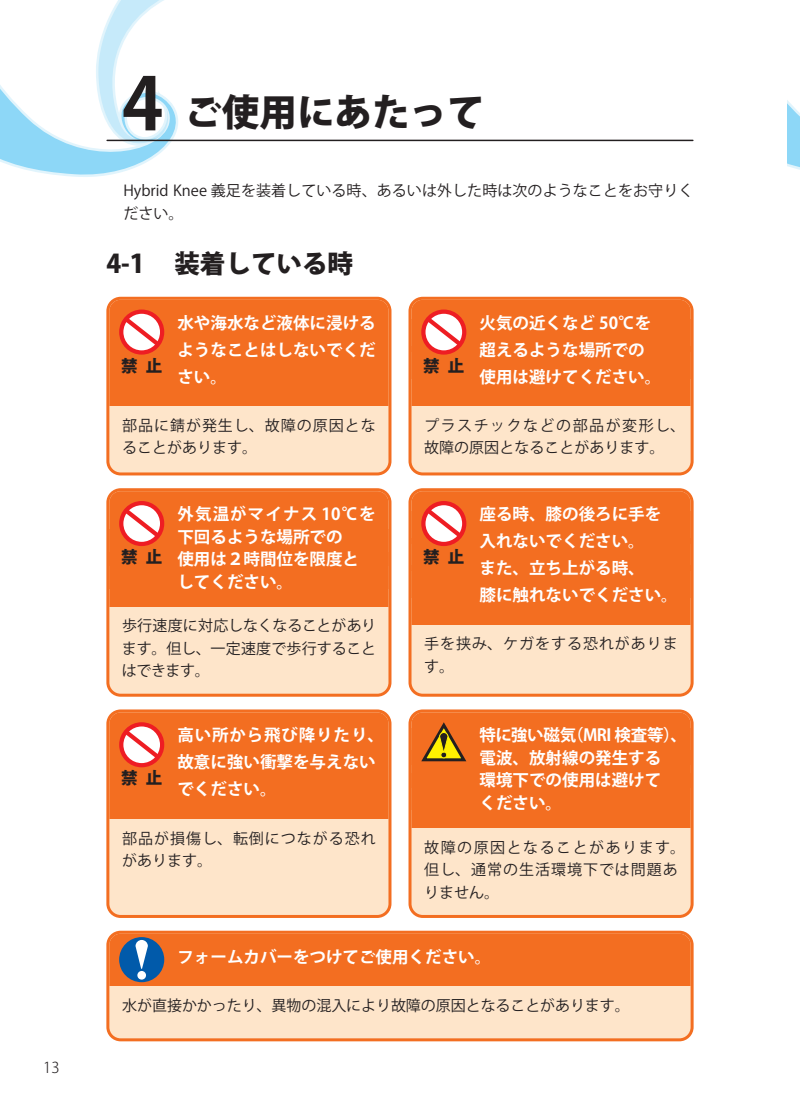
<style>
.page{position:relative;width:800px;height:1119px;background:#fff}
.page>*{position:absolute;margin:0;border:0;box-sizing:border-box;transform-origin:0 0}
.t1{font:800 37.5px "Koz Go Pr 6 N";color:#231f20}
.t2{font:800 25.5px "Koz Go Pr 6 N";color:#231f20}
.t3{font:700 16.5px/27px "Koz Go Pr 6 N";color:#fff}
.t4{font:800 16.5px "Koz Go Pr 6 N";color:#231f20}
.t5{font:15px/22.5px "Koz Go Pr 6 N";letter-spacing:.005em;color:#231f20;text-align:justify}
.t6{font:15px/22.5px "Koz Go Pr 6 N";letter-spacing:.065em;color:#231f20}
.t7{font:15px/22.5px "Koz Go Pr 6 N";letter-spacing:.05em;color:#231f20}
.t8{font:300 15px "Koz Go Pr 6 N";color:#231f20}
.s1{font-weight:700;font-size:72px}
</style>
<div class="page">
<svg style="left:0;top:0;width:205px;height:177px"></svg>
<svg style="left:787px;top:100px;width:12px;height:70px"></svg>
<hr style="left:107px;top:140px;width:585px;height:1px;background:#231f20">
<div style="left:108px;top:298px;width:282px;height:176px;background:#fee5ca;border-radius:13px"></div>
<div style="left:109px;top:300px;width:279px;height:106px;background:#f36e21"></div>
<div style="left:106px;top:297px;width:285px;height:178px;border:3px solid #f36e21;border-radius:13px"></div>
<div style="left:119px;top:309px;width:45px;height:45px;border:4px solid #ee1d23;border-radius:50%"></div>
<svg style="left:120px;top:313px;width:44px;height:38px"></svg>
<div style="left:108px;top:932px;width:584px;height:107px;background:#fee5ca;border-radius:13px"></div>
<div style="left:109px;top:933px;width:581px;height:52px;background:#f36e21"></div>
<div style="left:106px;top:930px;width:587px;height:111px;border:3px solid #f36e21;border-radius:13px"></div>
<div style="left:119px;top:936px;width:45px;height:46px;background:#015aaa;border-radius:50%"></div>
<svg style="left:137px;top:970px;width:9px;height:9px"></svg>
<svg style="left:135px;top:940px;width:13px;height:28px"></svg>
<div style="left:108px;top:489px;width:282px;height:206px;background:#fee5ca;border-radius:13px"></div>
<div style="left:109px;top:491px;width:279px;height:74px;background:#f36e21"></div>
<div style="left:109px;top:551px;width:279px;height:55px;background:#f36e21"></div>
<div style="left:106px;top:488px;width:285px;height:208px;border:3px solid #f36e21;border-radius:13px"></div>
<div style="left:119px;top:501px;width:45px;height:45px;border:4px solid #ee1d23;border-radius:50%"></div>
<svg style="left:120px;top:504px;width:44px;height:38px"></svg>
<div style="left:108px;top:711px;width:282px;height:205px;background:#fee5ca;border-radius:13px"></div>
<div style="left:109px;top:712px;width:279px;height:106px;background:#f36e21"></div>
<div style="left:106px;top:709px;width:285px;height:208px;border:3px solid #f36e21;border-radius:13px"></div>
<div style="left:119px;top:722px;width:45px;height:45px;border:4px solid #ee1d23;border-radius:50%"></div>
<svg style="left:120px;top:725px;width:44px;height:38px"></svg>
<div style="left:410px;top:298px;width:282px;height:176px;background:#fee5ca;border-radius:13px"></div>
<div style="left:411px;top:300px;width:279px;height:52px;background:#f36e21"></div>
<div style="left:411px;top:347px;width:279px;height:59px;background:#f36e21"></div>
<div style="left:408px;top:297px;width:285px;height:178px;border:3px solid #f36e21;border-radius:13px"></div>
<div style="left:421px;top:309px;width:45px;height:45px;border:4px solid #ee1d23;border-radius:50%"></div>
<svg style="left:422px;top:313px;width:44px;height:38px"></svg>
<div style="left:410px;top:489px;width:282px;height:206px;background:#fee5ca;border-radius:13px"></div>
<div style="left:411px;top:491px;width:279px;height:52px;background:#f36e21"></div>
<div style="left:411px;top:538px;width:279px;height:59px;background:#f36e21"></div>
<div style="left:411px;top:565px;width:279px;height:59px;background:#f36e21"></div>
<div style="left:408px;top:488px;width:285px;height:208px;border:3px solid #f36e21;border-radius:13px"></div>
<div style="left:421px;top:501px;width:45px;height:45px;border:4px solid #ee1d23;border-radius:50%"></div>
<svg style="left:422px;top:504px;width:44px;height:38px"></svg>
<div style="left:410px;top:711px;width:282px;height:205px;background:#fee5ca;border-radius:13px"></div>
<div style="left:411px;top:712px;width:279px;height:52px;background:#f36e21"></div>
<div style="left:411px;top:750px;width:279px;height:59px;background:#f36e21"></div>
<div style="left:411px;top:773px;width:279px;height:54px;background:#f36e21"></div>
<div style="left:408px;top:709px;width:285px;height:208px;border:3px solid #f36e21;border-radius:13px"></div>
<svg style="left:421px;top:722px;width:45px;height:39px"></svg>
<p class="t8" style="left:43px;top:1058px;width:18px">13</p>
<h1 class="t1" style="left:122px;top:91px;width:364px"><span class="s1">4</span> ご使用にあたって</h1>
<p class="t5" style="left:123px;top:180px;width:571px">Hybrid Knee 義足を装着している時、あるいは外した時は次のようなことをお守りください。</p>
<h2 class="t2" style="left:106px;top:249px;width:248px">4-1 装着している時</h2>
<p class="t3" style="left:177px;top:309px;width:200px;text-align:justify">水や海水など液体に浸けるようなことはしないでください。</p>
<p class="t6" style="left:122px;top:414px;width:255px">部品に錆が発生し、故障の原因となることがあります。</p>
<p class="t4" style="left:121px;top:356px;width:43px">禁 止</p>
<p class="t3" style="left:479px;top:309px;width:183px">火気の近くなど 50℃を超えるような場所での使用は避けてください。</p>
<p class="t7" style="left:424px;top:414px;width:262px">プラスチックなどの部品が変形し、故障の原因となることがあります。</p>
<p class="t4" style="left:423px;top:356px;width:43px">禁 止</p>
<p class="t3" style="left:177px;top:503px;width:200px;line-height:22.5px">外気温がマイナス 10℃を下回るような場所での<br>使用は２時間位を限度としてください。</p>
<p class="t5" style="left:122px;top:614px;width:256px">歩行速度に対応しなくなることがあります。但し、一定速度で歩行することはできます。</p>
<p class="t4" style="left:121px;top:547px;width:43px">禁 止</p>
<p class="t3" style="left:479px;top:500px;width:199px">座る時、膝の後ろに手を入れないでください。<br>また、立ち上がる時、<br>膝に触れないでください。</p>
<p class="t6" style="left:424px;top:632px;width:255px">手を挟み、ケガをする恐れがあります。</p>
<p class="t4" style="left:423px;top:547px;width:43px">禁 止</p>
<p class="t3" style="left:177px;top:722px;width:208px">高い所から飛び降りたり、故意に強い衝撃を与えないでください。</p>
<p class="t6" style="left:122px;top:827px;width:255px">部品が損傷し、転倒につながる恐れがあります。</p>
<p class="t4" style="left:121px;top:768px;width:43px">禁 止</p>
<p class="t3" style="left:479px;top:724px;width:209px;line-height:22.5px">特に強い磁気（MRI 検査等）、電波、放射線の発生する<br>環境下での使用は避けて<br>ください。</p>
<p class="t6" style="left:424px;top:836px;width:262px">故障の原因となることがあります。但し、通常の生活環境下では問題ありません。</p>
<p class="t3" style="left:177px;top:943px;width:315px">フォームカバーをつけてご使用ください。</p>
<p class="t5" style="left:122px;top:994px;width:509px">水が直接かかったり、異物の混入により故障の原因となることがあります。</p>
</div>
